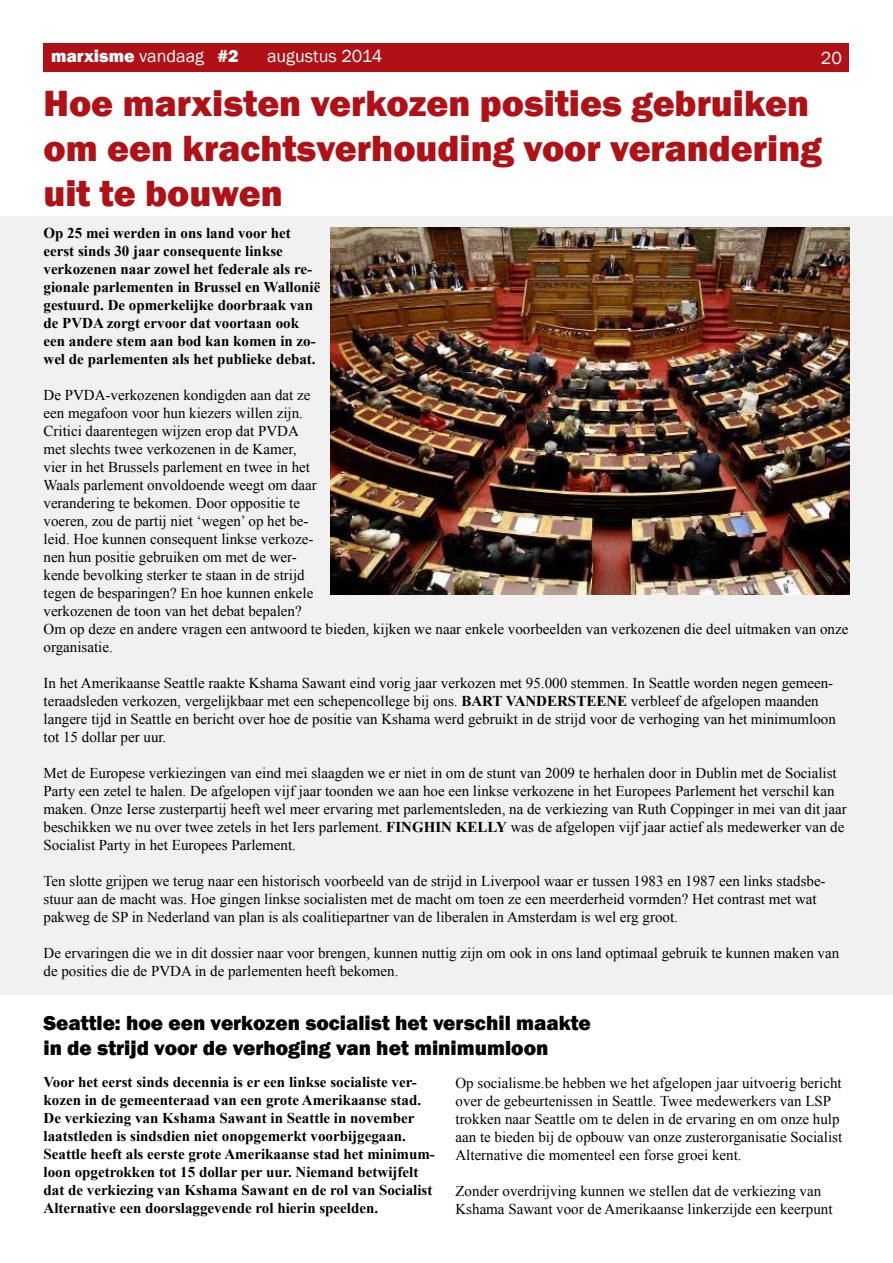
<style>
.page{position:relative;width:893px;height:1263px;background:#fff}
.page>*{position:absolute;margin:0;border:0;box-sizing:border-box;transform-origin:0 0}
.t1{font:800 37.5px/45px "Franklin Gothic";color:#b01116}
.t2{font:800 21px/25.2px "Franklin Gothic";color:#000}
.t3{font:800 18px "Franklin Gothic";color:#fff}
.t4{font:18px "Franklin Gothic";color:#fff}
.t5{font:15px/18px "Times New Roman";color:#000}
.t6{font:700 15px/18px "Times New Roman";color:#000}
.s1{font-weight:400}
.s2{font-weight:700}
</style>
<div class="page">
<div style="left:44px;top:44px;width:805px;height:28px;background:#b01116"></div>
<div style="left:0;top:217px;width:893px;height:778px;background:#f1f1f2"></div>
<img style="left:330px;top:228px;width:519px;height:366px">
<p class="t3" style="left:51px;top:44px;width:189px">marxisme <span class="s1">vandaag</span> #2</p>
<p class="t4" style="left:267px;top:45px;width:117px">augustus 2014</p>
<p class="t4" style="left:821px;top:46px;width:23px">20</p>
<h1 class="t1" style="left:44px;top:81px;width:780px">Hoe marxisten verkozen posities gebruiken om een krachtsverhouding voor verandering uit te bouwen</h1>
<p class="t6" style="left:44px;top:223px;width:278px">Op 25 mei werden in ons land voor het eerst sinds 30 jaar consequente linkse verkozenen naar zowel het federale als re&shy;gionale parlementen in Brussel en Wallonië gestuurd. De opmerkelijke doorbraak van de PVDA zorgt ervoor dat voortaan ook een andere stem aan bod kan komen in zo&shy;wel de parlementen als het publieke debat.</p>
<p class="t5" style="left:44px;top:385px;width:806px">De PVDA-verkozenen kondigden aan dat ze<br>een megafoon voor hun kiezers willen zijn.<br>Critici daarentegen wijzen erop dat PVDA<br>met slechts twee verkozenen in de Kamer,<br>vier in het Brussels parlement en twee in het<br>Waals parlement onvoldoende weegt om daar<br>verandering te bekomen. Door oppositie te<br>voeren, zou de partij niet ‘wegen’ op het be-<br>leid. Hoe kunnen consequent linkse verkoze-<br>nen hun positie gebruiken om met de wer-<br>kende bevolking sterker te staan in de strijd<br>tegen de besparingen? En hoe kunnen enkele<br>verkozenen de toon van het debat bepalen?<br>Om op deze en andere vragen een antwoord te bieden, kijken we naar enkele voorbeelden van verkozenen die deel uitmaken van onze organisatie.</p>
<p class="t5" style="left:44px;top:673px;width:794px">In het Amerikaanse Seattle raakte Kshama Sawant eind vorig jaar verkozen met 95.000 stemmen. In Seattle worden negen gemeen&shy;teraadsleden verkozen, vergelijkbaar met een schepencollege bij ons. <span class="s2">Bart Vandersteene</span> verbleef de afgelopen maanden langere tijd in Seattle en bericht over hoe de positie van Kshama werd gebruikt in de strijd voor de verhoging van het minimumloon tot 15 dollar per uur.</p>
<p class="t5" style="left:44px;top:763px;width:805px">Met de Europese verkiezingen van eind mei slaagden we er niet in om de stunt van 2009 te herhalen door in Dublin met de Socialist Party een zetel te halen. De afgelopen vijf jaar toonden we aan hoe een linkse verkozene in het Europees Parlement het verschil kan maken. Onze Ierse zusterpartij heeft wel meer ervaring met parlementsleden, na de verkiezing van Ruth Coppinger in mei van dit jaar beschikken we nu over twee zetels in het Iers parlement. <span class="s2">Finghin Kelly</span> was de afgelopen vijf jaar actief als medewerker van de Socialist Party in het Europees Parlement.</p>
<p class="t5" style="left:44px;top:871px;width:784px">Ten slotte grijpen we terug naar een historisch voorbeeld van de strijd in Liverpool waar er tussen 1983 en 1987 een links stadsbe&shy;stuur aan de macht was. Hoe gingen linkse socialisten met de macht om toen ze een meerderheid vormden? Het contrast met wat pakweg de SP in Nederland van plan is als coalitiepartner van de liberalen in Amsterdam is wel erg groot.</p>
<p class="t5" style="left:44px;top:943px;width:797px">De ervaringen die we in dit dossier naar voor brengen, kunnen nuttig zijn om ook in ons land optimaal gebruik te kunnen maken van de posities die de PVDA in de parlementen heeft bekomen.</p>
<h2 class="t2" style="left:44px;top:1010px;width:549px">Seattle: hoe een verkozen socialist het verschil maakte in de strijd voor de verhoging van het minimumloon</h2>
<p class="t6" style="left:43px;top:1073px;width:393px">Voor het eerst sinds decennia is er een linkse socialiste ver&shy;kozen in de gemeenteraad van een grote Amerikaanse stad.<br>De verkiezing van Kshama Sawant in Seattle in november laatstleden is sindsdien niet onopgemerkt voorbijgegaan.<br>Seattle heeft als eerste grote Amerikaanse stad het minimum&shy;loon opgetrokken tot 15 dollar per uur. Niemand betwijfelt dat de verkiezing van Kshama Sawant en de rol van Socialist Alternative een doorslaggevende rol hierin speelden.</p>
<p class="t5" style="left:455px;top:1073px;width:388px">Op socialisme.be hebben we het afgelopen jaar uitvoerig bericht over de gebeurtenissen in Seattle. Twee medewerkers van LSP trokken naar Seattle om te delen in de ervaring en om onze hulp aan te bieden bij de opbouw van onze zusterorganisatie Socialist Alternative die momenteel een forse groei kent.</p>
<p class="t5" style="left:455px;top:1181px;width:378px">Zonder overdrijving kunnen we stellen dat de verkiezing van<br>Kshama Sawant voor de Amerikaanse linkerzijde een keerpunt</p>
</div>
